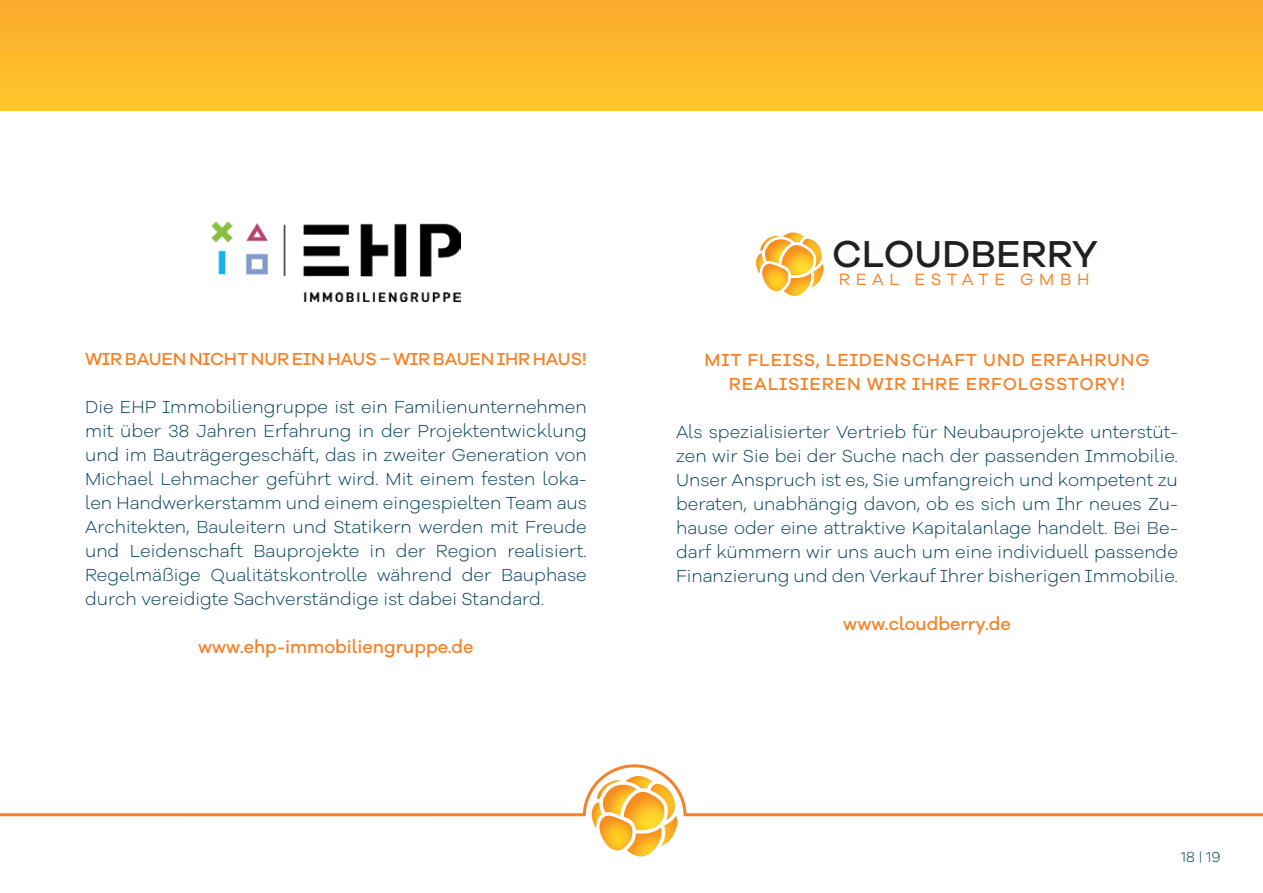
<style>
.page{position:relative;width:1263px;height:893px;background:#fff}
.page>*{position:absolute;margin:0;border:0;box-sizing:border-box;transform-origin:0 0}
.t1{font:500 38.7px "Galano Grotesque";color:#231f20}
.t2{font:300 18px/24px "Galano Grotesque Alt";color:#003c56;text-align:justify}
.t3{font:500 18px "Galano Grotesque Alt";color:#f58229}
.t4{font:500 18px "Galano Grotesque Alt";letter-spacing:.05em;color:#f58229}
.t5{font:16.95px "Galano Grotesque";letter-spacing:.33em;color:#f58229}
.t6{font:300 15px "Galano Grotesque Alt";color:#003c56}
</style>
<div class="page">
<img style="left:592px;top:818px;width:7px;height:10px">
<img style="left:627px;top:830px;width:34px;height:26px">
<img style="left:661px;top:818px;width:16px;height:28px">
<img style="left:632px;top:818px;width:32px;height:12px">
<img style="left:599px;top:818px;width:33px;height:32px">
<img style="left:650px;top:818px;width:25px;height:2px">
<svg style="left:3px;top:764px;width:1260px;height:54px"></svg>
<svg style="left:0;top:813px;width:3px;height:4px"></svg>
<img style="left:756px;top:253px;width:8px;height:21px">
<img style="left:760px;top:236px;width:19px;height:15px">
<img style="left:783px;top:232px;width:21px;height:10px">
<img style="left:765px;top:239px;width:27px;height:25px">
<img style="left:784px;top:275px;width:27px;height:21px">
<img style="left:811px;top:264px;width:13px;height:24px">
<img style="left:781px;top:245px;width:32px;height:30px">
<img style="left:762px;top:264px;width:26px;height:27px">
<img style="left:802px;top:239px;width:20px;height:28px">
<img style="left:211px;top:221px;width:250px;height:81px">
<div style="left:0;top:0;width:1263px;height:111px;background:linear-gradient(to bottom,#faaa2d,#ffc72c)"></div>
<p class="t3" style="left:85px;top:347px;width:503px">WIR BAUEN NICHT NUR EIN HAUS – WIR BAUEN IHR HAUS!</p>
<p class="t2" style="left:85px;top:394px;width:503px">Die EHP Immobiliengruppe ist ein Familienunternehmen mit über 38 Jahren Erfahrung in der Projektentwicklung und im Bauträgergeschäft, das in zweiter Generation von Michael Lehmacher geführt wird. Mit einem festen loka&shy;len Handwerkerstamm und einem eingespielten Team aus Architekten, Bauleitern und Statikern werden mit Freude und Leidenschaft Bauprojekte in der Region realisiert.<br>Regelmäßige Qualitätskontrolle während der Bauphase durch vereidigte Sachverständige ist dabei Standard.</p>
<p class="t3" style="left:198px;top:635px;width:277px">www.ehp-immobiliengruppe.de</p>
<p class="t1" style="left:832px;top:231px;width:267px">CLOUDBERRY</p>
<p class="t5" style="left:839px;top:269px;width:252px">REAL ESTATE GMBH</p>
<p class="t4" style="left:704px;top:348px;width:447px">MIT FLEISS, LEIDENSCHAFT UND ERFAHRUNG</p>
<p class="t4" style="left:729px;top:372px;width:398px">REALISIEREN WIR IHRE ERFOLGSSTORY!</p>
<p class="t2" style="left:676px;top:419px;width:503px">Als spezialisierter Vertrieb für Neubauprojekte unterstüt&shy;zen wir Sie bei der Suche nach der passenden Immobilie.<br>Unser Anspruch ist es, Sie umfangreich und kompetent zu beraten, unabhängig davon, ob es sich um Ihr neues Zu&shy;hause oder eine attraktive Kapitalanlage handelt. Bei Be&shy;darf kümmern wir uns auch um eine individuell passende Finanzierung und den Verkauf Ihrer bisherigen Immobilie.</p>
<p class="t3" style="left:843px;top:612px;width:169px">www.cloudberry.de</p>
<p class="t6" style="left:1181px;top:847px;width:41px">18 | 19</p>
</div>
